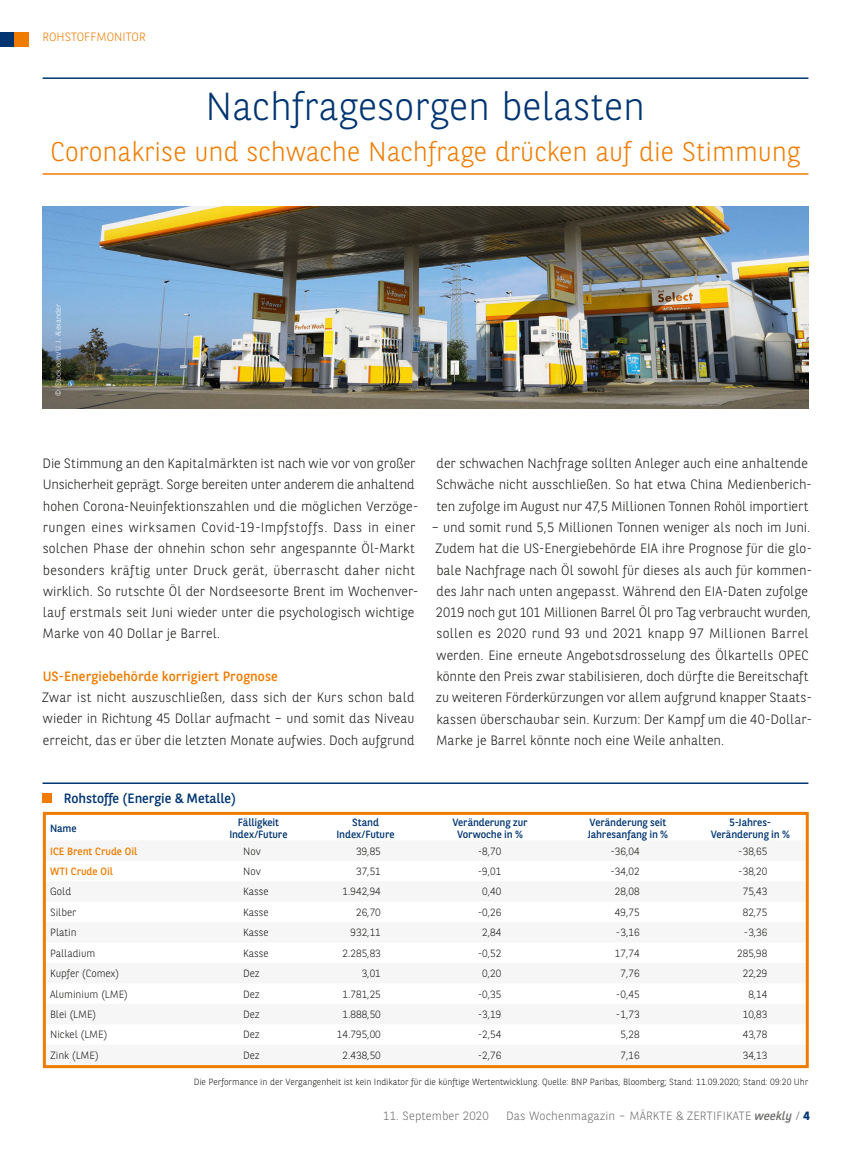
<style>
.page{position:relative;width:851px;height:1149px;background:#fff}
.page>*{position:absolute;margin:0;border:0;box-sizing:border-box;transform-origin:0 0}
.t1{font:300 39px "BNPP Sans";color:#003571}
.t2{font:300 27px "BNPP Sans";color:#ef7c00}
.t3{font:300 13.5px/21.3px "BNPP Sans";letter-spacing:.005em;color:#1a1a18}
.t4{font:13.5px "BNPP Sans";letter-spacing:.005em;color:#ef7c00}
.t5{font:13.5px "BNPP Sans";color:#003571}
.t6{font:300 12px "BNPP Sans";letter-spacing:.01em;color:#6f6f6e}
.t7{font:300 12px "BNPP Sans";color:#ef7c00}
.t8{font:300 10.5px "BNPP Sans";color:#1a1a18}
.t9{font:10.5px/12px "BNPP Sans";letter-spacing:-.005em;color:#003571;text-align:center}
.t10{font:10.5px "BNPP Sans";color:#ef7c00}
.t11{font:300 9px "BNPP Sans";color:#1a1a18}
.t12{font:300 7.5px "BNPP Sans";color:#fff}
.s1{font-weight:400;font-style:italic}
.s2{font-weight:700;color:#003571}
</style>
<div class="page">
<div style="left:0;top:32px;width:14px;height:15px;background:#003571"></div>
<div style="left:14px;top:32px;width:15px;height:15px;background:#ef7c00"></div>
<hr style="left:43px;top:77px;width:765px;height:2px;background:#003571">
<hr style="left:43px;top:173px;width:765px;height:2px;background:#ef7c00">
<div style="left:43px;top:792px;width:9px;height:10px;background:#ef7c00"></div>
<hr style="left:43px;top:782px;width:765px;height:1px;background:#003571">
<svg style="left:42px;top:811px;width:767px;height:258px"></svg>
<img style="left:43px;top:206px;width:765px;height:202px">
<p class="t7" style="left:43px;top:29px;width:105px">ROHSTOFFMONITOR</p>
<h1 class="t1" style="left:205px;top:80px;width:441px">Nachfragesorgen belasten</h1>
<h2 class="t2" style="left:50px;top:133px;width:751px">Coronakrise und schwache Nachfrage drücken auf die Stimmung</h2>
<p class="t12" style="left:53px;top:396px;width:93px;rotate:-90deg">© iStock.com/U. J. Alexander</p>
<p class="t3" style="left:43px;top:452px;width:377px">Die Stimmung an den Kapitalmärkten ist nach wie vor von großer Unsicherheit geprägt. Sorge bereiten unter anderem die anhaltend hohen Corona-Neuinfektionszahlen und die möglichen Verzöge&shy;rungen eines wirksamen Covid-19-Impfstoffs. Dass in einer solchen Phase der ohnehin schon sehr angespannte Öl-Markt besonders kräftig unter Druck gerät, überrascht daher nicht wirklich. So rutschte Öl der Nordseesorte Brent im Wochenver&shy;lauf erstmals seit Juni wieder unter die psychologisch wichtige Marke von 40 Dollar je Barrel.</p>
<p class="t4" style="left:43px;top:666px;width:236px">US-Energiebehörde korrigiert Prognose</p>
<p class="t3" style="left:42px;top:686px;width:374px;text-align:justify">Zwar ist nicht auszuschließen, dass sich der Kurs schon bald wieder in Richtung 45 Dollar aufmacht – und somit das Niveau erreicht, das er über die letzten Monate aufwies. Doch aufgrund</p>
<p class="t3" style="left:436px;top:452px;width:377px">der schwachen Nachfrage sollten Anleger auch eine anhaltende<br>Schwäche nicht ausschließen. So hat etwa China Medienberich&shy;ten zufolge im August nur 47,5 Millionen Tonnen Rohöl importiert</p>
<p class="t3" style="left:431px;top:516px;width:382px">– und somit rund 5,5 Millionen Tonnen weniger als noch im Juni.<br>Zudem hat die US-Energiebehörde EIA ihre Prognose für die glo&shy;bale Nachfrage nach Öl sowohl für dieses als auch für kommen&shy;des Jahr nach unten angepasst. Während den EIA-Daten zufolge 2019 noch gut 101 Millionen Barrel Öl pro Tag verbraucht wurden, sollen es 2020 rund 93 und 2021 knapp 97 Millionen Barrel werden. Eine erneute Angebotsdrosselung des Ölkartells OPEC könnte den Preis zwar stabilisieren, doch dürfte die Bereitschaft zu weiteren Förderkürzungen vor allem aufgrund knapper Staats&shy;kassen überschaubar sein. Kurzum: Der Kampf um die 40-Dollar-Marke je Barrel könnte noch eine Weile anhalten.</p>
<p class="t5" style="left:64px;top:788px;width:173px">Rohstoffe (Energie &amp; Metalle)</p>
<p class="t9" style="left:50px;top:821px;width:28px">Name</p>
<p class="t9" style="left:229px;top:815px;width:60px">Fälligkeit<br>Index/Future</p>
<p class="t9" style="left:336px;top:815px;width:60px">Stand<br>Index/Future</p>
<p class="t9" style="left:452px;top:815px;width:77px">Veränderung zur<br>Vorwoche in %</p>
<p class="t9" style="left:587px;top:815px;width:82px;text-align:left">Veränderung seit<br>Jahresanfang in %</p>
<p class="t9" style="left:710px;top:815px;width:81px">5-Jahres-<br>Veränderung in %</p>
<p class="t10" style="left:50px;top:843px;width:89px">ICE Brent Crude Oil</p>
<p class="t8" style="left:243px;top:843px;width:19px">Nov</p>
<p class="t8" style="left:356px;top:843px;width:26px">39,85</p>
<p class="t8" style="left:477px;top:843px;width:25px">-8,70</p>
<p class="t8" style="left:610px;top:843px;width:31px">-36,04</p>
<p class="t8" style="left:738px;top:843px;width:31px">-38,65</p>
<p class="t10" style="left:50px;top:863px;width:64px">WTI Crude Oil</p>
<p class="t8" style="left:243px;top:863px;width:19px">Nov</p>
<p class="t8" style="left:356px;top:863px;width:26px">37,51</p>
<p class="t8" style="left:477px;top:863px;width:25px">-9,01</p>
<p class="t8" style="left:610px;top:863px;width:31px">-34,02</p>
<p class="t8" style="left:738px;top:863px;width:31px">-38,20</p>
<p class="t8" style="left:50px;top:884px;width:23px">Gold</p>
<p class="t8" style="left:243px;top:884px;width:27px">Kasse</p>
<p class="t8" style="left:342px;top:884px;width:40px">1.942,94</p>
<p class="t8" style="left:482px;top:884px;width:21px">0,40</p>
<p class="t8" style="left:614px;top:884px;width:26px">28,08</p>
<p class="t8" style="left:742px;top:884px;width:26px">75,43</p>
<p class="t8" style="left:50px;top:904px;width:28px">Silber</p>
<p class="t8" style="left:243px;top:904px;width:27px">Kasse</p>
<p class="t8" style="left:356px;top:904px;width:26px">26,70</p>
<p class="t8" style="left:477px;top:904px;width:25px">-0,26</p>
<p class="t8" style="left:614px;top:904px;width:26px">49,75</p>
<p class="t8" style="left:742px;top:904px;width:26px">82,75</p>
<p class="t8" style="left:50px;top:925px;width:28px">Platin</p>
<p class="t8" style="left:243px;top:925px;width:27px">Kasse</p>
<p class="t8" style="left:350px;top:925px;width:32px">932,11</p>
<p class="t8" style="left:482px;top:925px;width:21px">2,84</p>
<p class="t8" style="left:616px;top:925px;width:25px">-3,16</p>
<p class="t8" style="left:743px;top:925px;width:25px">-3,36</p>
<p class="t8" style="left:50px;top:945px;width:47px">Palladium</p>
<p class="t8" style="left:243px;top:945px;width:27px">Kasse</p>
<p class="t8" style="left:342px;top:945px;width:40px">2.285,83</p>
<p class="t8" style="left:477px;top:945px;width:25px">-0,52</p>
<p class="t8" style="left:614px;top:945px;width:26px">17,74</p>
<p class="t8" style="left:737px;top:945px;width:32px">285,98</p>
<p class="t8" style="left:50px;top:966px;width:70px">Kupfer (Comex)</p>
<p class="t8" style="left:243px;top:966px;width:18px">Dez</p>
<p class="t8" style="left:361px;top:966px;width:21px">3,01</p>
<p class="t8" style="left:482px;top:966px;width:21px">0,20</p>
<p class="t8" style="left:620px;top:966px;width:21px">7,76</p>
<p class="t8" style="left:742px;top:966px;width:26px">22,29</p>
<p class="t8" style="left:50px;top:986px;width:79px">Aluminium (LME)</p>
<p class="t8" style="left:243px;top:986px;width:18px">Dez</p>
<p class="t8" style="left:342px;top:986px;width:40px">1.781,25</p>
<p class="t8" style="left:477px;top:986px;width:25px">-0,35</p>
<p class="t8" style="left:616px;top:986px;width:25px">-0,45</p>
<p class="t8" style="left:748px;top:986px;width:21px">8,14</p>
<p class="t8" style="left:50px;top:1006px;width:48px">Blei (LME)</p>
<p class="t8" style="left:243px;top:1006px;width:18px">Dez</p>
<p class="t8" style="left:342px;top:1006px;width:40px">1.888,50</p>
<p class="t8" style="left:477px;top:1006px;width:25px">-3,19</p>
<p class="t8" style="left:616px;top:1006px;width:25px">-1,73</p>
<p class="t8" style="left:742px;top:1006px;width:26px">10,83</p>
<p class="t8" style="left:50px;top:1027px;width:59px">Nickel (LME)</p>
<p class="t8" style="left:243px;top:1027px;width:18px">Dez</p>
<p class="t8" style="left:337px;top:1027px;width:45px">14.795,00</p>
<p class="t8" style="left:477px;top:1027px;width:25px">-2,54</p>
<p class="t8" style="left:620px;top:1027px;width:21px">5,28</p>
<p class="t8" style="left:742px;top:1027px;width:26px">43,78</p>
<p class="t8" style="left:50px;top:1047px;width:50px">Zink (LME)</p>
<p class="t8" style="left:243px;top:1047px;width:18px">Dez</p>
<p class="t8" style="left:342px;top:1047px;width:40px">2.438,50</p>
<p class="t8" style="left:477px;top:1047px;width:25px">-2,76</p>
<p class="t8" style="left:620px;top:1047px;width:21px">7,16</p>
<p class="t8" style="left:742px;top:1047px;width:26px">34,13</p>
<p class="t11" style="left:194px;top:1074px;width:616px">Die Performance in der Vergangenheit ist kein Indikator für die künftige Wertentwicklung. Quelle: BNP Paribas, Bloomberg; Stand: 11.09.2020; Stand: 09:20 Uhr</p>
<p class="t6" style="left:383px;top:1107px;width:107px">11. September 2020</p>
<p class="t6" style="left:506px;top:1107px;width:305px">Das Wochenmagazin – MÄRKTE &amp; ZERTIFIKATE <span class="s1">weekly</span> / <span class="s2">4</span></p>
</div>
